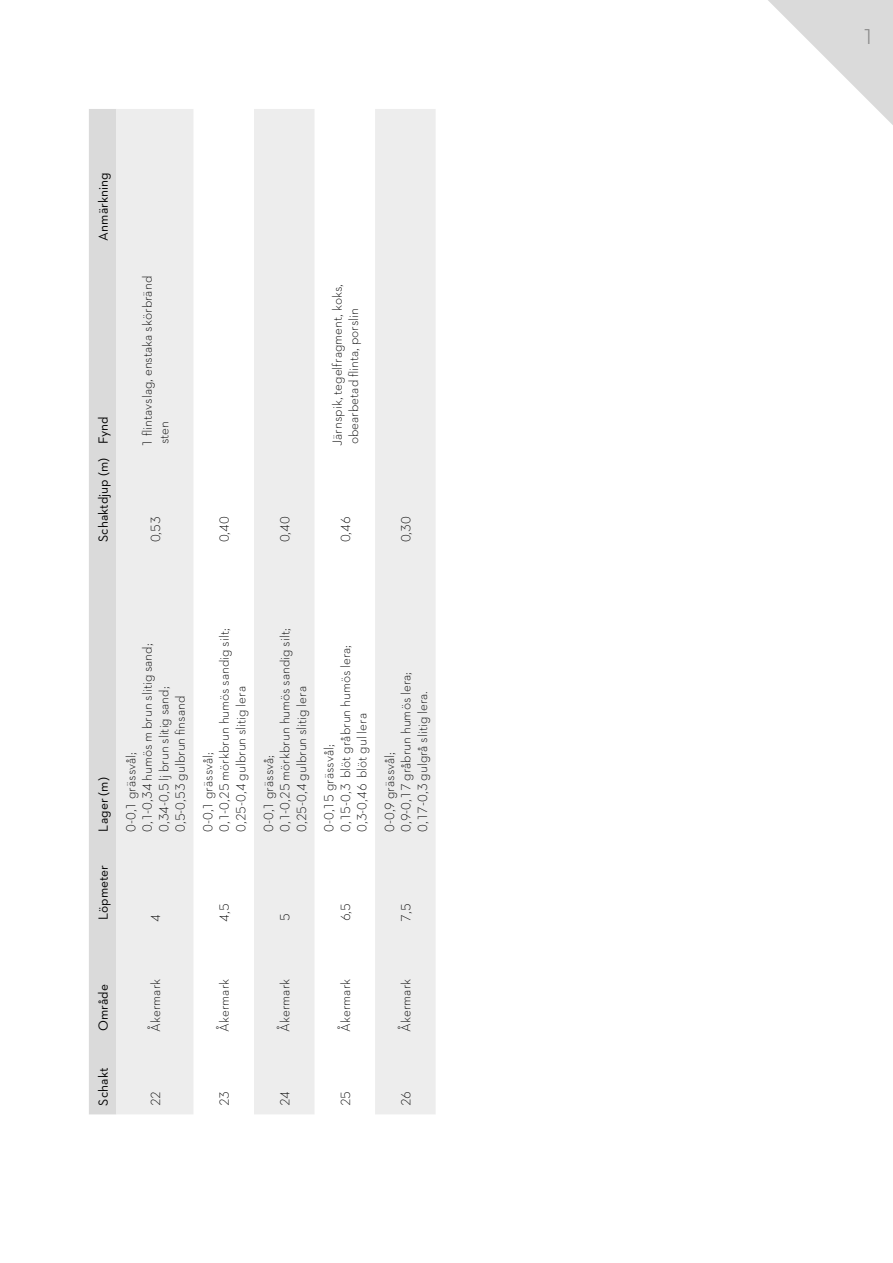
<style>
.page{position:relative;width:893px;height:1263px;background:#fff}
.page>*{position:absolute;margin:0;border:0;box-sizing:border-box;transform-origin:0 0}
.t1{font:300 30px "Neutraface Text";color:#878787}
.t2{font:300 13.5px/16.5px "Neutraface 2 Text";color:#000}
.t3{font:13.5px "Neutraface 2 Text";letter-spacing:.005em;color:#000}
</style>
<div class="page">
<svg style="left:768px;top:0;width:125px;height:125px"></svg>
<div style="left:89px;top:109px;width:27px;height:1005px;background:#dadada"></div>
<svg style="left:116px;top:109px;width:320px;height:1005px"></svg>
<p class="t3" style="left:95px;top:241px;width:70px;rotate:-90deg">Anmärkning</p>
<p class="t3" style="left:95px;top:542px;width:127px;rotate:-90deg">Schaktdjup (m) Fynd</p>
<p class="t2" style="left:139px;top:447px;width:172px;rotate:-90deg">1 flintavslag, enstaka skörbränd sten</p>
<p class="t2" style="left:147px;top:542px;width:28px;rotate:-90deg">0,53</p>
<p class="t2" style="left:216px;top:542px;width:28px;rotate:-90deg">0,40</p>
<p class="t2" style="left:277px;top:542px;width:28px;rotate:-90deg">0,40</p>
<p class="t2" style="left:329px;top:446px;width:164px;rotate:-90deg">Järnspik, tegelfragment, koks, obearbetad flinta, porslin</p>
<p class="t2" style="left:337px;top:542px;width:28px;rotate:-90deg">0,46</p>
<p class="t2" style="left:398px;top:542px;width:28px;rotate:-90deg">0,30</p>
<p class="t3" style="left:95px;top:831px;width:56px;rotate:-90deg">Lager (m)</p>
<p class="t3" style="left:95px;top:920px;width:57px;rotate:-90deg">Löpmeter</p>
<p class="t2" style="left:122px;top:832px;width:190px;rotate:-90deg">0-0,1 grässvål;<br>0,1-0,34 humös m brun slitig sand;<br>0,34-0,5 lj brun slitig sand;<br>0,5-0,53 gulbrun finsand</p>
<p class="t2" style="left:199px;top:832px;width:205px;rotate:-90deg">0-0,1 grässvål;<br>0,1-0,25 mörkbrun humös sandig silt;<br>0,25-0,4 gulbrun slitig lera</p>
<p class="t2" style="left:147px;top:922px;width:9px;rotate:-90deg">4</p>
<p class="t2" style="left:216px;top:922px;width:20px;rotate:-90deg">4,5</p>
<p class="t2" style="left:260px;top:832px;width:205px;rotate:-90deg">0-0,1 grässvå;<br>0,1-0,25 mörkbrun humös sandig silt;<br>0,25-0,4 gulbrun slitig lera</p>
<p class="t2" style="left:321px;top:832px;width:189px;rotate:-90deg">0-0,15 grässvål;<br>0,15-0,3 blöt gråbrun humös lera;<br>0,3-0,46 blöt gul lera</p>
<p class="t2" style="left:381px;top:832px;width:161px;rotate:-90deg">0-0,9 grässvål;<br>0,9-0,17 gråbrun humös lera;<br>0,17-0,3 gulgrå slitig lera.</p>
<p class="t2" style="left:277px;top:921px;width:9px;rotate:-90deg">5</p>
<p class="t2" style="left:337px;top:921px;width:20px;rotate:-90deg">6,5</p>
<p class="t2" style="left:398px;top:922px;width:20px;rotate:-90deg">7,5</p>
<p class="t3" style="left:95px;top:1031px;width:48px;rotate:-90deg">Område</p>
<p class="t3" style="left:95px;top:1105px;width:39px;rotate:-90deg">Schakt</p>
<p class="t2" style="left:147px;top:1032px;width:55px;rotate:-90deg">Åkermark</p>
<p class="t2" style="left:147px;top:1106px;width:17px;rotate:-90deg">22</p>
<p class="t2" style="left:216px;top:1032px;width:55px;rotate:-90deg">Åkermark</p>
<p class="t2" style="left:216px;top:1106px;width:17px;rotate:-90deg">23</p>
<p class="t2" style="left:277px;top:1032px;width:55px;rotate:-90deg">Åkermark</p>
<p class="t2" style="left:277px;top:1106px;width:17px;rotate:-90deg">24</p>
<p class="t2" style="left:337px;top:1032px;width:55px;rotate:-90deg">Åkermark</p>
<p class="t2" style="left:337px;top:1106px;width:17px;rotate:-90deg">25</p>
<p class="t2" style="left:398px;top:1032px;width:55px;rotate:-90deg">Åkermark</p>
<p class="t2" style="left:398px;top:1106px;width:17px;rotate:-90deg">26</p>
<h1 class="t1" style="left:864px;top:15px;width:9px">1</h1>
</div>
